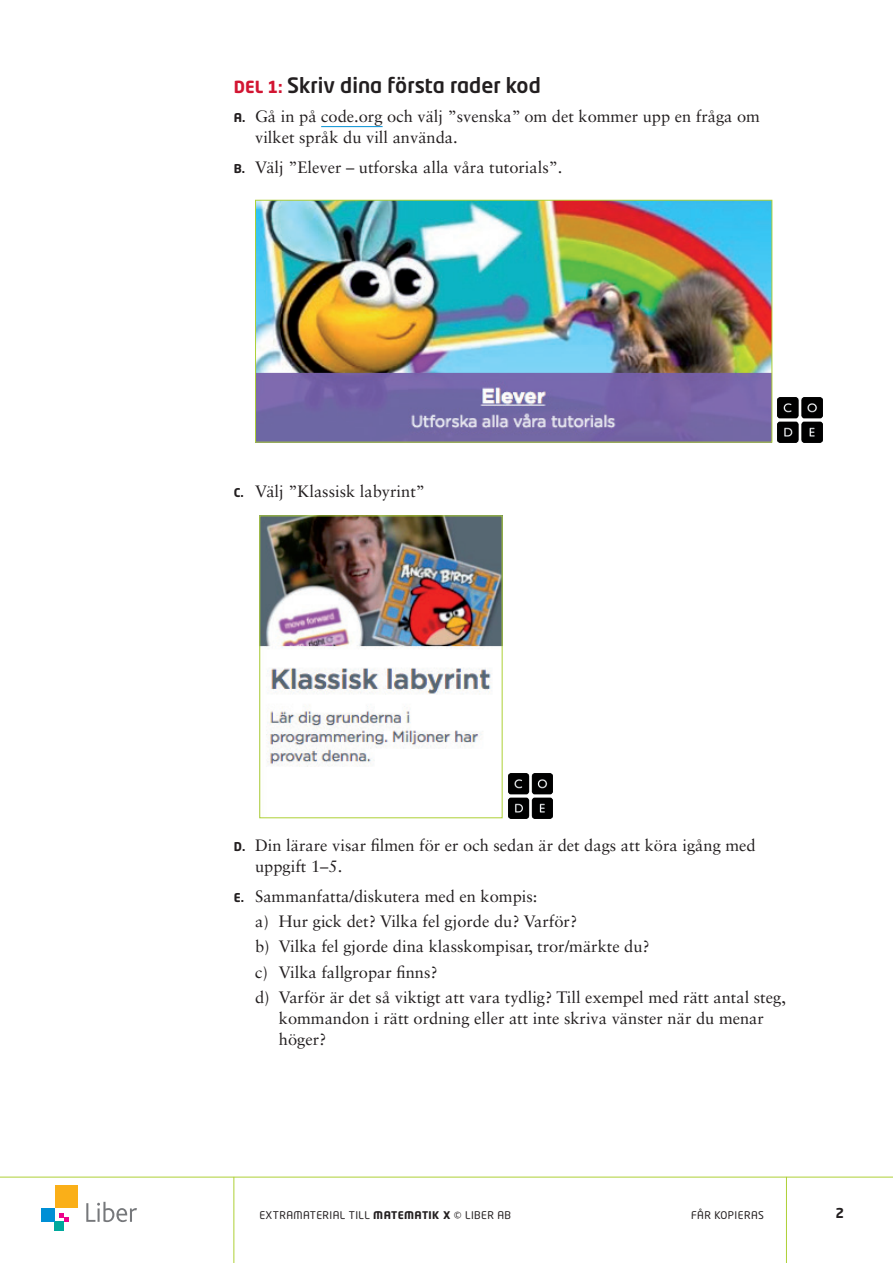
<style>
.page{position:relative;width:893px;height:1263px;background:#fff}
.page>*{position:absolute;margin:0;border:0;box-sizing:border-box;transform-origin:0 0}
.t1{font:500 21px "Neo Tech Std";color:#231f20}
.t2{font:16.5px/25.2px "Sabon LT Std";color:#231f20}
.t3{font:700 13.5px "Neo Tech Std";color:#231f20}
.t4{font:10.5px "Neo Tech Std";letter-spacing:.04em;color:#231f20}
.s1{font-weight:700;font-size:16.5px;color:#d21532}
.s2{font-family:"Neo Tech Std";font-weight:700;font-size:12px}
.s3{font-weight:700}
</style>
<div class="page">
<hr style="left:0;top:1177px;width:893px;height:1px;background:#aed036">
<hr style="left:234px;top:1177px;width:1px;height:86px;background:#aed036">
<hr style="left:786px;top:1177px;width:1px;height:86px;background:#aed036">
<div style="left:55px;top:1222px;width:9px;height:9px;background:#00a99d"></div>
<div style="left:41px;top:1208px;width:14px;height:14px;background:#008fd5"></div>
<div style="left:55px;top:1185px;width:22px;height:23px;background:#faaf18"></div>
<svg style="left:59px;top:1213px;width:9px;height:9px"></svg>
<svg style="left:86px;top:1202px;width:51px;height:20px"></svg>
<hr style="left:321px;top:126px;width:62px;height:1px;background:#008fd5">
<img style="left:257px;top:202px;width:513px;height:238px">
<div style="left:255px;top:200px;width:517px;height:242px;border:1px solid #aed036"></div>
<img style="left:778px;top:398px;width:44px;height:44px">
<img style="left:508px;top:774px;width:44px;height:44px">
<img style="left:261px;top:517px;width:239px;height:250px">
<div style="left:259px;top:515px;width:243px;height:303px;border:1px solid #aed036"></div>
<p class="t1" style="left:234px;top:72px;width:308px"><span class="s1">DEL 1:</span> Skriv dina första rader kod</p>
<p class="t2" style="left:255px;top:106px;width:506px;line-height:21px;text-indent:-21px"><span class="s2">A.</span> Gå in på code.org och välj ”svenska” om det kommer upp en fråga om vilket språk du vill använda.</p>
<p class="t2" style="left:234px;top:154px;width:330px"><span class="s2">B.</span> Välj ”Elever – utforska alla våra tutorials”.</p>
<p class="t2" style="left:234px;top:479px;width:193px"><span class="s2">C.</span> Välj ”Klassisk labyrint”</p>
<p class="t2" style="left:255px;top:835px;width:502px;line-height:21px;text-indent:-21px"><span class="s2">D.</span> Din lärare visar filmen för er och sedan är det dags att köra igång med uppgift 1–5.</p>
<p class="t2" style="left:255px;top:883px;width:532px;text-indent:-21px"><span class="s2">E.</span> Sammanfatta/diskutera med en kompis:<br>a) Hur gick det? Vilka fel gjorde du? Varför?<br>b) Vilka fel gjorde dina klasskompisar, tror/märkte du?<br>c) Vilka fallgropar finns?<br>d) Varför är det så viktigt att vara tydlig? Till exempel med rätt antal steg,</p>
<p class="t2" style="left:279px;top:1007px;width:486px;line-height:21px">kommandon i rätt ordning eller att inte skriva vänster när du menar höger?</p>
<p class="t4" style="left:259px;top:1208px;width:253px">EXTRAMATERIAL TILL <span class="s3">MATEMATIK X</span> © LIBER AB</p>
<p class="t4" style="left:691px;top:1208px;width:74px">FÅR KOPIERAS</p>
<p class="t3" style="left:835px;top:1204px;width:10px">2</p>
</div>
